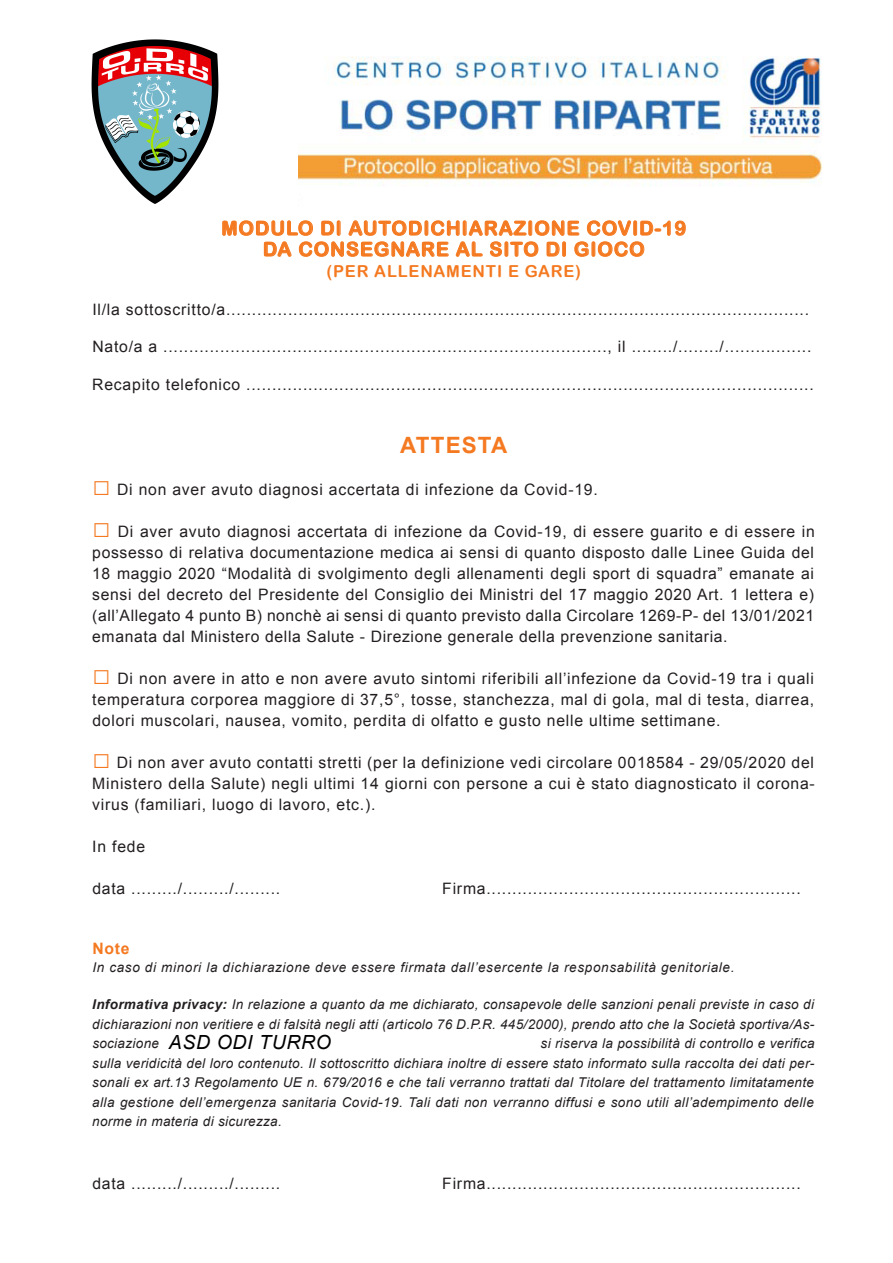
<style>
.page{position:relative;width:893px;height:1263px;background:#fff}
.page>*{position:absolute;margin:0;border:0;box-sizing:border-box;transform-origin:0 0}
.t1{font:700 22.5px "Arial";letter-spacing:.05em;color:#f47920}
.t2{font:19.5px/21px "Arial Rounded MT Bold";letter-spacing:.05em;color:#f47920;text-align:center}
.t3{font:italic 19.5px "Arial";letter-spacing:.03em;color:#000}
.t4{font:16.5px "Arial Rounded MT Bold";letter-spacing:.05em;color:#f47920}
.t5{font:15.75px/21px "Arial";letter-spacing:.05em;color:#231f20;text-align:justify}
.t6{font:700 15.75px "Arial";color:#f47920}
.t7{font:italic 13.5px/19.5px "Arial";letter-spacing:.03em;color:#231f20;text-align:justify}
.t8{font:italic 13.5px "Arial";letter-spacing:.05em;color:#231f20}
.s1{font-size:30px;color:#f47920}
.s2{font-weight:700}
</style>
<div class="page">
<svg style="left:222px;top:220px;width:464px;height:37px"></svg>
<img style="left:298px;top:56px;width:524px;height:130px">
<img style="left:91px;top:39px;width:128px;height:165px">
<p class="t2" style="left:221px;top:217px;width:466px">MODULO DI AUTODICHIARAZIONE COVID-19<br>DA CONSEGNARE AL SITO DI GIOCO</p>
<p class="t4" style="left:326px;top:261px;width:256px">(PER ALLENAMENTI E GARE)</p>
<p class="t5" style="left:92px;top:299px;width:718px">Il/la sottoscritto/a.................................................................................................................</p>
<p class="t5" style="left:92px;top:336px;width:721px">Nato/a a ......................................................................................, il ......../......../.................</p>
<p class="t5" style="left:92px;top:374px;width:723px">Recapito telefonico ..............................................................................................................</p>
<h1 class="t1" style="left:400px;top:430px;width:109px">ATTESTA</h1>
<p class="t5" style="left:92px;top:479px;width:507px"><span class="s1">□</span> Di non aver avuto diagnosi accertata di infezione da Covid-19.</p>
<p class="t5" style="left:92px;top:521px;width:724px"><span class="s1">□</span> Di aver avuto diagnosi accertata di infezione da Covid-19, di essere guarito e di essere in possesso di relativa documentazione medica ai sensi di quanto disposto dalle Linee Guida del 18 maggio 2020 “Modalità di svolgimento degli allenamenti degli sport di squadra” emanate ai sensi del decreto del Presidente del Consiglio dei Ministri del 17 maggio 2020 Art. 1 lettera e) (all’Allegato 4 punto B) nonchè ai sensi di quanto previsto dalla Circolare 1269-P- del 13/01/2021 emanata dal Ministero della Salute - Direzione generale della prevenzione sanitaria.</p>
<p class="t5" style="left:92px;top:668px;width:723px"><span class="s1">□</span> Di non avere in atto e non avere avuto sintomi riferibili all’infezione da Covid-19 tra i quali temperatura corporea maggiore di 37,5°, tosse, stanchezza, mal di gola, mal di testa, diarrea, dolori muscolari, nausea, vomito, perdita di olfatto e gusto nelle ultime settimane.</p>
<p class="t5" style="left:92px;top:752px;width:724px"><span class="s1">□</span> Di non aver avuto contatti stretti (per la definizione vedi circolare 0018584 - 29/05/2020 del Ministero della Salute) negli ultimi 14 giorni con persone a cui è stato diagnosticato il corona&shy;virus (familiari, luogo di lavoro, etc.).</p>
<p class="t5" style="left:92px;top:836px;width:54px">In fede</p>
<p class="t5" style="left:92px;top:878px;width:189px">data ........./........./.........</p>
<p class="t5" style="left:442px;top:878px;width:360px">Firma.............................................................</p>
<p class="t6" style="left:92px;top:938px;width:39px">Note</p>
<p class="t8" style="left:92px;top:958px;width:643px">In caso di minori la dichiarazione deve essere firmata dall’esercente la responsabilità genitoriale.</p>
<p class="t7" style="left:92px;top:995px;width:724px"><span class="s2">Informativa privacy:</span> In relazione a quanto da me dichiarato, consapevole delle sanzioni penali previste in caso di dichiarazioni non veritiere e di falsità negli atti (articolo 76 D.P.R. 445/2000), prendo atto che la Società sportiva/As&shy;sociazione</p>
<p class="t3" style="left:169px;top:1030px;width:163px">ASD ODI TURRO</p>
<p class="t7" style="left:92px;top:1034px;width:724px;text-indent:448px">si riserva la possibilità di controllo e verifica sulla veridicità del loro contenuto. Il sottoscritto dichiara inoltre di essere stato informato sulla raccolta dei dati per&shy;sonali ex art.13 Regolamento UE n. 679/2016 e che tali verranno trattati dal Titolare del trattamento limitatamente alla gestione dell’emergenza sanitaria Covid-19. Tali dati non verranno diffusi e sono utili all’adempimento delle norme in materia di sicurezza.</p>
<p class="t5" style="left:92px;top:1173px;width:189px">data ........./........./.........</p>
<p class="t5" style="left:442px;top:1173px;width:360px">Firma.............................................................</p>
</div>
